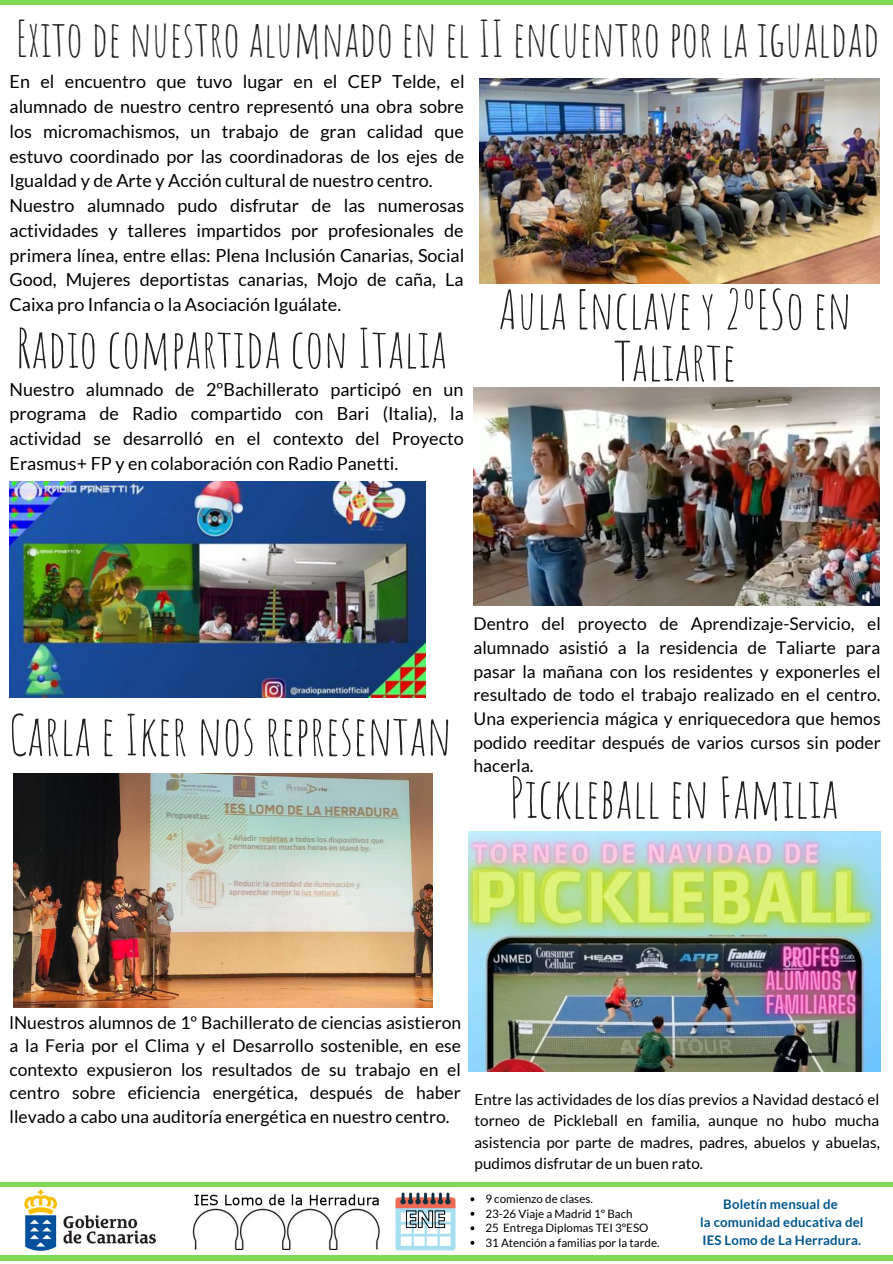
<style>
.page{position:relative;width:893px;height:1264px;background:#fff}
.page>*{position:absolute;margin:0;border:0;box-sizing:border-box;transform-origin:0 0}
.t1{font:55.2px "Amatic SC";color:#222}
.t2{font:53.4px/51.8px "Amatic SC";color:#222;text-align:center}
.t3{font:48.9px "Amatic SC";color:#222}
.t4{font:18px/24.8px "Lato";color:#000}
.t5{font:17.55px/23.5px "Lato";color:#000;text-align:justify}
.t6{font:15.3px/21.3px "Lato";color:#000;text-align:justify}
.t7{font:700 13.2px/18px "Lato";letter-spacing:.01em;color:#00568c;text-align:center}
.t8{font:11.55px/14.5px "Lato";color:#000}
</style>
<div class="page">
<img style="left:24px;top:1189px;width:132px;height:61px">
<img style="left:192px;top:1194px;width:188px;height:55px">
<svg style="left:470px;top:1197px;width:4px;height:4px"></svg>
<svg style="left:470px;top:1211px;width:4px;height:4px"></svg>
<svg style="left:470px;top:1226px;width:4px;height:4px"></svg>
<svg style="left:470px;top:1240px;width:4px;height:4px"></svg>
<hr style="left:0;top:1182px;width:99px;height:4px;background:#7ed957">
<hr style="left:800px;top:1182px;width:92px;height:4px;background:#7ed957">
<hr style="left:99px;top:1182px;width:702px;height:4px;background:#7ed957">
<div style="left:0;top:1255px;width:892px;height:5px;background:#7ed957"></div>
<div style="left:0;top:0;width:89px;height:5px;background:#7ed957"></div>
<div style="left:791px;top:0;width:101px;height:5px;background:#7ed957"></div>
<div style="left:89px;top:0;width:702px;height:5px;background:#7ed957"></div>
<img style="left:479px;top:78px;width:400px;height:205px">
<img style="left:10px;top:481px;width:415px;height:216px">
<img style="left:473px;top:387px;width:406px;height:218px">
<img style="left:14px;top:773px;width:418px;height:234px">
<img style="left:469px;top:831px;width:411px;height:239px">
<img style="left:395px;top:1192px;width:60px;height:59px">
<h3 class="t3" style="left:16px;top:8px;width:865px">Exito de nuestro alumnado en el II encuentro por la igualdad</h3>
<p class="t4" style="left:10px;top:69px;width:456px">En el encuentro que tuvo lugar en el CEP Telde, el alumnado de nuestro centro representó una obra sobre los micromachismos, un trabajo de gran calidad que estuvo coordinado por las coordinadoras de los ejes de Igualdad y de Arte y Acción cultural de nuestro centro.<br>Nuestro alumnado pudo disfrutar de las numerosas actividades y talleres impartidos por profesionales de primera línea, entre ellas: Plena Inclusión Canarias, Social Good, Mujeres deportistas canarias, Mojo de caña, La Caixa pro Infancia o la Asociación Iguálate.</p>
<h2 class="t2" style="left:16px;top:321px;width:432px">Radio compartida con Italia</h2>
<p class="t4" style="left:10px;top:376px;width:456px;text-align:justify">Nuestro alumnado de 2ºBachillerato participó en un programa de Radio compartido con Bari (Italia), la actividad se desarrolló en el contexto del Proyecto Erasmus+ FP y en colaboración con Radio Panetti.</p>
<h2 class="t2" style="left:498px;top:283px;width:354px">Aula Enclave y 2ºESo en<br>Taliarte</h2>
<h1 class="t1" style="left:9px;top:699px;width:445px">Carla e Iker nos representan</h1>
<p class="t5" style="left:473px;top:612px;width:409px">Dentro del proyecto de Aprendizaje-Servicio, el alumnado asistió a la residencia de Taliarte para pasar la mañana con los residentes y exponerles el resultado de todo el trabajo realizado en el centro.<br>Una experiencia mágica y enriquecedora que hemos podido reeditar después de varios cursos sin poder hacerla.</p>
<h1 class="t1" style="left:509px;top:762px;width:331px">Pickleball en Familia</h1>
<p class="t5" style="left:10px;top:1010px;width:453px">lNuestros alumnos de 1º Bachillerato de ciencias asistieron a la Feria por el Clima y el Desarrollo sostenible, en ese contexto expusieron los resultados de su trabajo en el centro sobre eficiencia energética, después de haber llevado a cabo una auditoría energética en nuestro centro.</p>
<p class="t6" style="left:474px;top:1088px;width:407px">Entre las actividades de los días previos a Navidad destacó el torneo de Pickleball en familia, aunque no hubo mucha asistencia por parte de madres, padres, abuelos y abuelas, pudimos disfrutar de un buen rato.</p>
<p class="t8" style="left:485px;top:1191px;width:176px">9 comienzo de clases.<br>23-26 Viaje a Madrid 1º Bach<br>25 Entrega Diplomas TEI 3ºESO<br>31 Atención a familias por la tarde.</p>
<p class="t7" style="left:700px;top:1194px;width:165px">Boletín mensual de<br>la comunidad educativa del<br>IES Lomo de La Herradura.</p>
</div>
